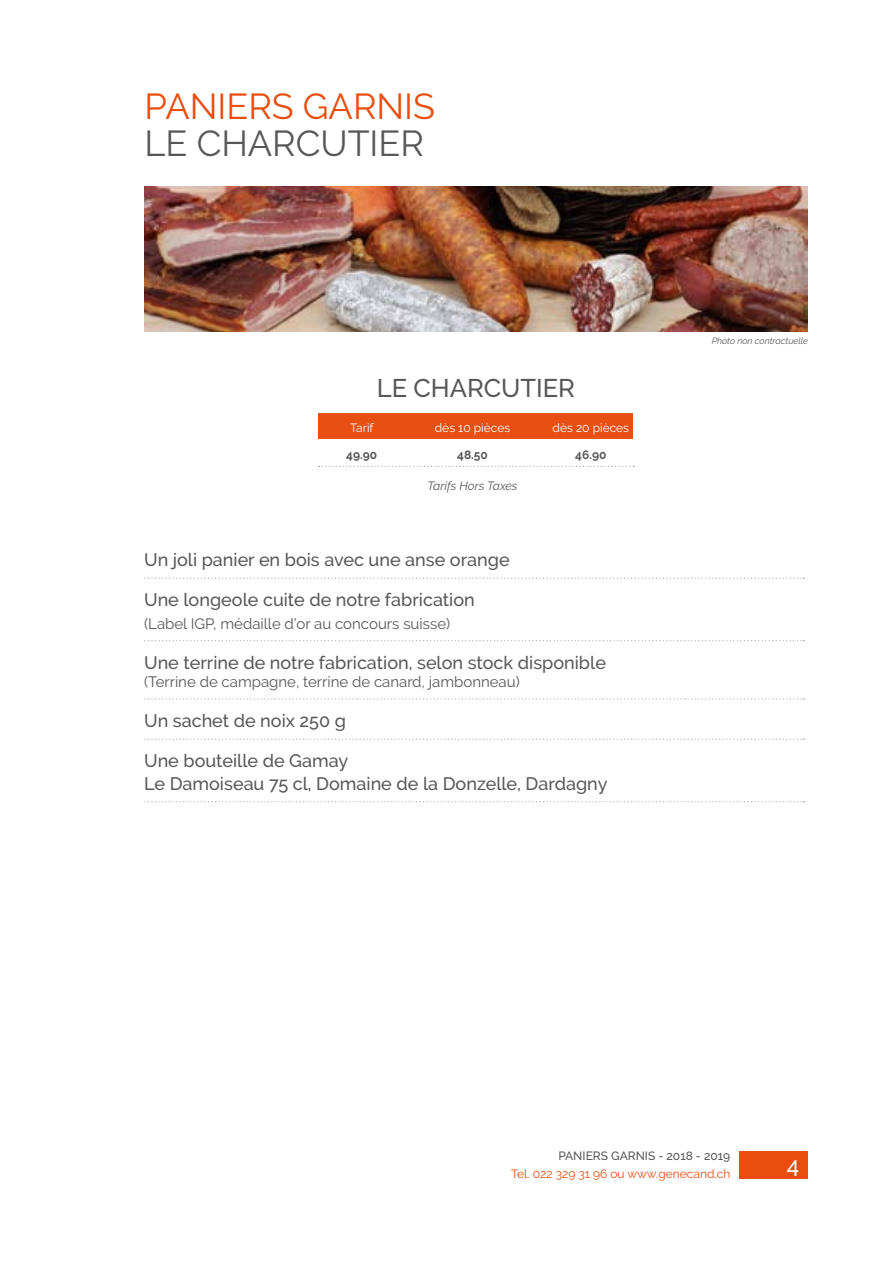
<style>
.page{position:relative;width:893px;height:1263px;background:#fff}
.page>*{position:absolute;margin:0;border:0;box-sizing:border-box;transform-origin:0 0}
.t1{font:36px "Raleway";color:#e94e0f}
.t2{font:36px "Raleway";color:#575756}
.t3{font:500 25.5px "Raleway";color:#575756}
.t4{font:500 22.5px "Raleway";color:#fff}
.t5{font:500 18px/22.2px "Raleway";color:#575756}
.t6{font:15px "Raleway";color:#575756}
.t7{font:12px "Raleway";color:#e94e0f}
.t8{font:12px "Raleway";color:#fff}
.t9{font:500 12px "Raleway";color:#575756}
.t10{font:700 12px "Raleway";color:#575756}
.t11{font:italic 12px "Raleway";color:#575756}
.t12{font:italic 9px "Raleway";color:#575756}
</style>
<div class="page">
<div style="left:740px;top:1151px;width:68px;height:28px;background:#e94e0f"></div>
<img style="left:145px;top:187px;width:663px;height:144px">
<svg style="left:144px;top:578px;width:660px;height:1px"></svg>
<svg style="left:144px;top:640px;width:660px;height:1px"></svg>
<svg style="left:144px;top:698px;width:660px;height:1px"></svg>
<svg style="left:144px;top:739px;width:660px;height:1px"></svg>
<svg style="left:144px;top:801px;width:660px;height:1px"></svg>
<div style="left:319px;top:414px;width:314px;height:25px;background:#e84f13"></div>
<svg style="left:319px;top:466px;width:315px;height:1px"></svg>
<h1 class="t1" style="left:145px;top:85px;width:292px">PANIERS GARNIS</h1>
<h1 class="t2" style="left:145px;top:123px;width:281px">LE CHARCUTIER</h1>
<h2 class="t3" style="left:377px;top:373px;width:200px">LE CHARCUTIER</h2>
<p class="t8" style="left:350px;top:421px;width:25px">Tarif</p>
<p class="t10" style="left:346px;top:448px;width:33px">49.90</p>
<p class="t8" style="left:435px;top:421px;width:77px">dès 10 pièces</p>
<p class="t10" style="left:457px;top:448px;width:32px">48.50</p>
<p class="t11" style="left:428px;top:478px;width:92px">Tarifs Hors Taxes</p>
<p class="t8" style="left:553px;top:421px;width:78px">dès 20 pièces</p>
<p class="t10" style="left:575px;top:448px;width:33px">46.90</p>
<p class="t5" style="left:144px;top:549px;width:367px">Un joli panier en bois avec une anse orange</p>
<p class="t5" style="left:144px;top:589px;width:332px">Une longeole cuite de notre fabrication</p>
<p class="t6" style="left:144px;top:615px;width:307px">(Label IGP, médaille d’or au concours suisse)</p>
<p class="t5" style="left:144px;top:651px;width:463px">Une terrine de notre fabrication, selon stock disponible</p>
<p class="t6" style="left:144px;top:673px;width:377px">(Terrine de campagne, terrine de canard, jambonneau)</p>
<p class="t5" style="left:144px;top:710px;width:203px">Un sachet de noix 250 g</p>
<p class="t5" style="left:144px;top:750px;width:465px">Une bouteille de Gamay<br>Le Damoiseau 75 cl, Domaine de la Donzelle, Dardagny</p>
<p class="t12" style="left:712px;top:336px;width:98px">Photo non contractuelle</p>
<p class="t9" style="left:558px;top:1149px;width:173px">PANIERS GARNIS - 2018 - 2019</p>
<p class="t7" style="left:511px;top:1167px;width:221px">Tel. 022 329 31 96 ou www.genecand.ch</p>
<p class="t4" style="left:787px;top:1152px;width:14px">4</p>
</div>
